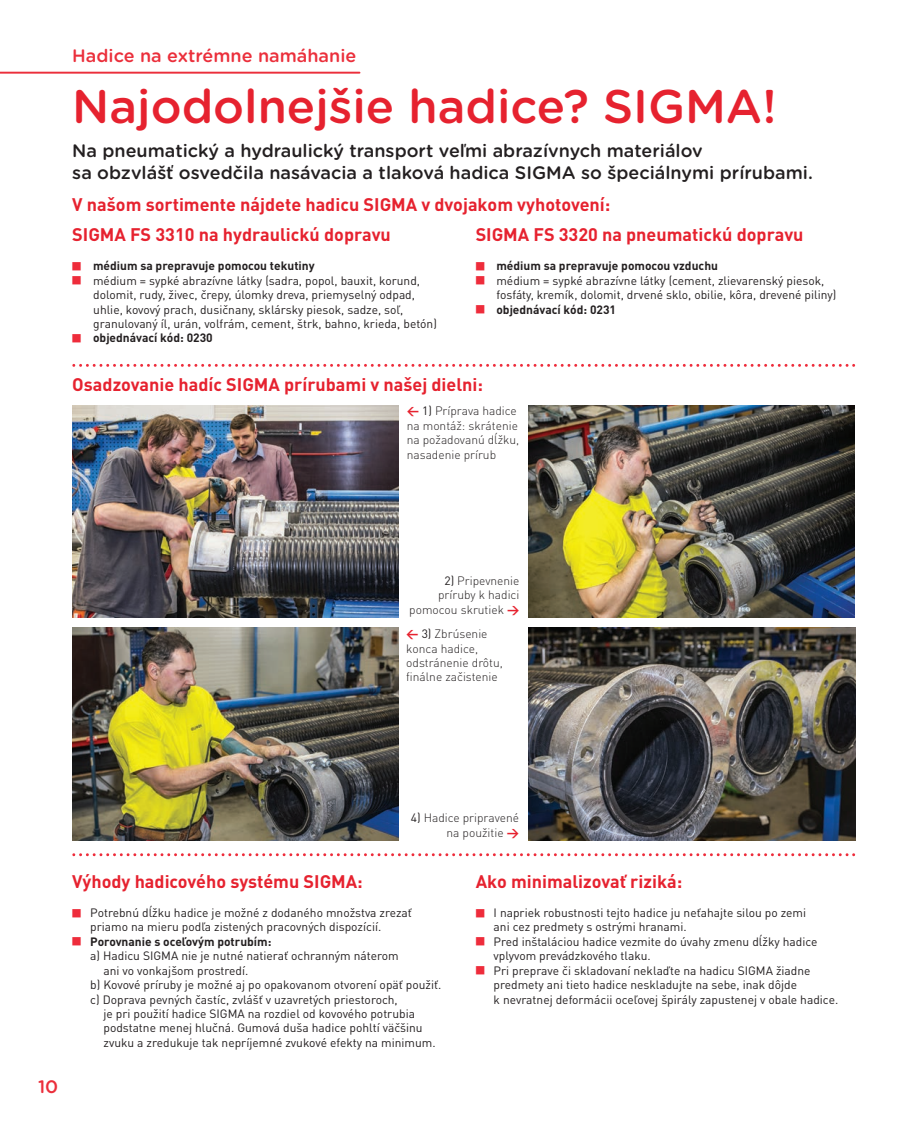
<style>
.page{position:relative;width:919px;height:1132px;background:#fff}
.page>*{position:absolute;margin:0;border:0;box-sizing:border-box;transform-origin:0 0}
.t1{font:500 47.1px "Gotham Rounded";color:#e6222f}
.t2{font:700 18px "DIN Pro";color:#e6222f}
.t3{font:500 18px "Gotham Rounded";color:#231f20}
.t4{font:500 18px "Gotham Rounded";color:#eb2f3b}
.t5{font:12px/14.4px "DIN Pro";color:#231f20}
.t6{font:300 12px/14.4px "DIN Pro";color:#231f20}
.t7{font:700 12px "DIN Pro";color:#231f20}
.s1{color:#ee2c3b}
.s2{font-weight:700;color:#e6222f}
.s3{font-weight:400}
</style>
<div class="page">
<hr style="left:0;top:72px;width:359px;height:2px;background:#eb2f3b">
<img style="left:72px;top:405px;width:326px;height:212px">
<img style="left:528px;top:405px;width:326px;height:212px">
<img style="left:72px;top:627px;width:326px;height:213px">
<img style="left:529px;top:627px;width:326px;height:213px">
<svg style="left:81px;top:853px;width:773px;height:3px"></svg>
<svg style="left:81px;top:364px;width:773px;height:3px"></svg>
<p class="t4" style="left:72px;top:43px;width:285px">Hadice na extrémne namáhanie</p>
<p class="t1" style="left:72px;top:72px;width:705px">Najodolnejšie hadice? SIGMA!</p>
<p class="t3" style="left:72px;top:138px;width:632px">Na pneumatický a hydraulický transport veľmi abrazívnych materiálov</p>
<p class="t3" style="left:72px;top:159px;width:742px">sa obzvlášť osvedčila nasávacia a tlaková hadica SIGMA so špeciálnymi prírubami.</p>
<p class="t2" style="left:72px;top:192px;width:539px">V našom sortimente nájdete hadicu SIGMA v dvojakom vyhotovení:</p>
<p class="t2" style="left:72px;top:222px;width:320px">SIGMA FS 3310 na hydraulickú dopravu</p>
<p class="t7" style="left:72px;top:258px;width:244px"><span class="s1">■</span> médium sa prepravuje pomocou tekutiny</p>
<p class="t5" style="left:72px;top:272px;width:349px"><span class="s1">■</span> médium = sypké abrazívne látky (sadra, popol, bauxit, korund,</p>
<p class="t5" style="left:93px;top:287px;width:345px">dolomit, rudy, živec, črepy, úlomky dreva, priemyselný odpad, uhlie, kovový prach, dusičnany, sklársky piesok, sadze, soľ, granulovaný íl, urán, volfrám, cement, štrk, bahno, krieda, betón)</p>
<p class="t7" style="left:72px;top:330px;width:142px"><span class="s1">■</span> objednávací kód: 0230</p>
<p class="t2" style="left:475px;top:222px;width:329px">SIGMA FS 3320 na pneumatickú dopravu</p>
<p class="t7" style="left:475px;top:258px;width:244px"><span class="s1">■</span> médium sa prepravuje pomocou vzduchu</p>
<p class="t5" style="left:496px;top:272px;width:341px;text-indent:-21px"><span class="s1">■</span> médium = sypké abrazívne látky (cement, zlievarenský piesok, fosfáty, kremík, dolomit, drvené sklo, obilie, kôra, drevené piliny)</p>
<p class="t7" style="left:475px;top:301px;width:142px"><span class="s1">■</span> objednávací kód: 0231</p>
<p class="t2" style="left:72px;top:372px;width:412px">Osadzovanie hadíc SIGMA prírubami v našej dielni:</p>
<p class="t6" style="left:406px;top:403px;width:114px"><span class="s2">←</span> <span class="s3">1)</span> Príprava hadice na montáž: skrátenie na požadovanú dĺžku, nasadenie prírub</p>
<p class="t6" style="left:444px;top:572px;width:77px"><span class="s3">2)</span> Pripevnenie</p>
<p class="t6" style="left:438px;top:587px;width:83px">príruby k hadici</p>
<p class="t6" style="left:409px;top:601px;width:112px">pomocou skrutiek <span class="s2">→</span></p>
<p class="t6" style="left:406px;top:626px;width:83px"><span class="s2">←</span> <span class="s3">3)</span> Zbrúsenie</p>
<p class="t6" style="left:406px;top:640px;width:98px">konca hadice, odstránenie drôtu, finálne začistenie</p>
<p class="t4" style="left:38px;top:1072px;width:22px">10</p>
<p class="t6" style="left:411px;top:810px;width:110px"><span class="s3">4)</span> Hadice pripravené</p>
<p class="t6" style="left:446px;top:824px;width:74px">na použitie <span class="s2">→</span></p>
<p class="t2" style="left:72px;top:869px;width:292px">Výhody hadicového systému SIGMA:</p>
<p class="t5" style="left:72px;top:904px;width:341px"><span class="s1">■</span> Potrebnú dĺžku hadice je možné z dodaného množstva zrezať</p>
<p class="t5" style="left:90px;top:919px;width:292px">priamo na mieru podľa zistených pracovných dispozícií.</p>
<p class="t7" style="left:72px;top:933px;width:201px"><span class="s1">■</span> Porovnanie s oceľovým potrubím:</p>
<p class="t5" style="left:90px;top:947px;width:310px">a) Hadicu SIGMA nie je nutné natierať ochranným náterom</p>
<p class="t5" style="left:103px;top:962px;width:146px">ani vo vonkajšom prostredí.</p>
<p class="t5" style="left:90px;top:976px;width:352px">b) Kovové príruby je možné aj po opakovanom otvorení opäť použiť.</p>
<p class="t5" style="left:90px;top:991px;width:309px">c) Doprava pevných častíc, zvlášť v uzavretých priestoroch,</p>
<p class="t5" style="left:103px;top:1005px;width:333px">je pri použití hadice SIGMA na rozdiel od kovového potrubia podstatne menej hlučná. Gumová duša hadice pohltí väčšinu zvuku a zredukuje tak nepríjemné zvukové efekty na minimum.</p>
<p class="t2" style="left:475px;top:869px;width:208px">Ako minimalizovať riziká:</p>
<p class="t5" style="left:475px;top:904px;width:332px"><span class="s1">■</span> I napriek robustnosti tejto hadice ju neťahajte silou po zemi</p>
<p class="t5" style="left:493px;top:919px;width:194px">ani cez predmety s ostrými hranami.</p>
<p class="t5" style="left:475px;top:933px;width:343px"><span class="s1">■</span> Pred inštaláciou hadice vezmite do úvahy zmenu dĺžky hadice</p>
<p class="t5" style="left:493px;top:947px;width:159px">vplyvom prevádzkového tlaku.</p>
<p class="t5" style="left:475px;top:962px;width:336px"><span class="s1">■</span> Pri preprave či skladovaní neklaďte na hadicu SIGMA žiadne</p>
<p class="t5" style="left:493px;top:976px;width:305px">predmety ani tieto hadice neskladujte na sebe, inak dôjde</p>
<p class="t5" style="left:493px;top:991px;width:346px">k nevratnej deformácii oceľovej špirály zapustenej v obale hadice.</p>
</div>
